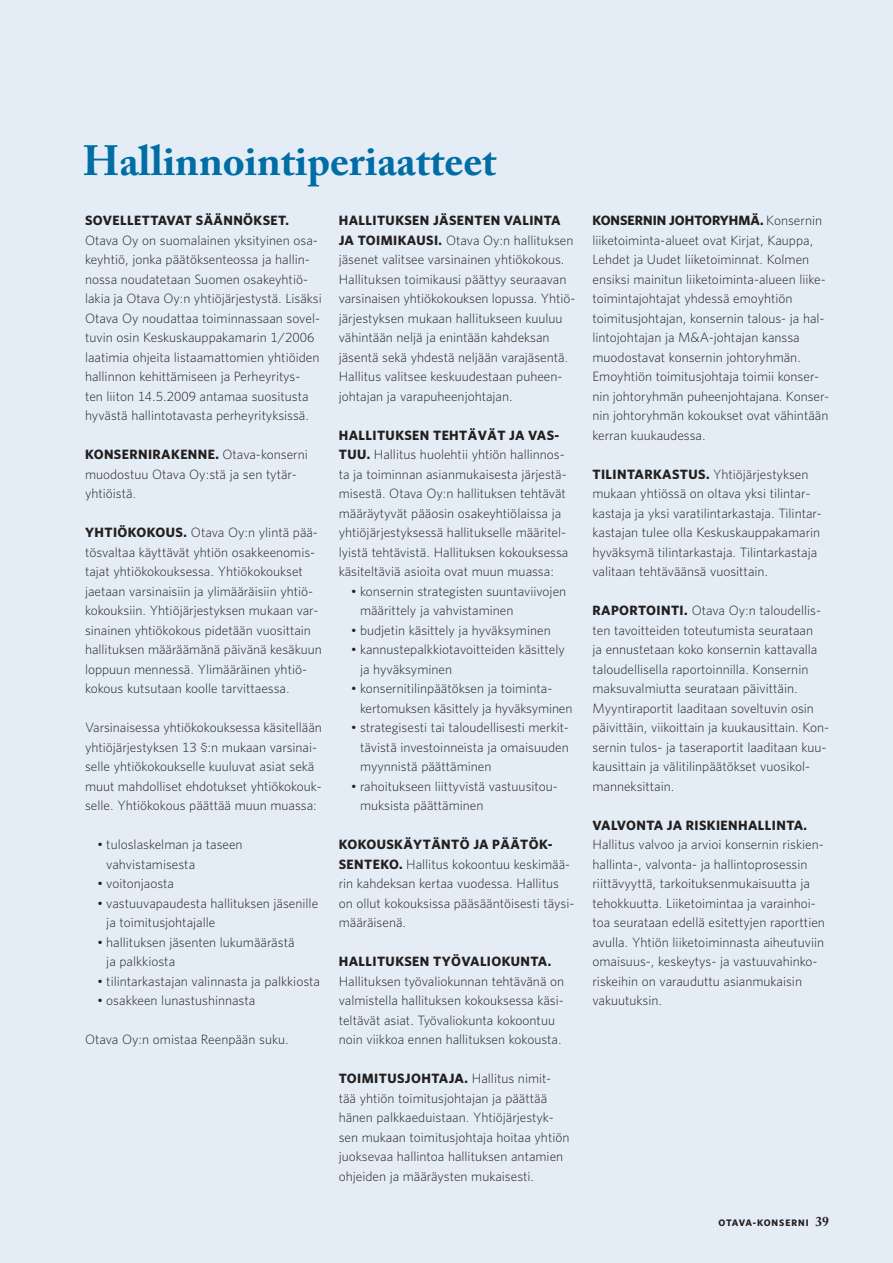
<style>
.page{position:relative;width:893px;height:1263px;background:#fff}
.page>*{position:absolute;margin:0;border:0;box-sizing:border-box;transform-origin:0 0}
._01_Otsikko{font:700 42px "Adobe Caslon Pro";color:#006ea5}
._04_Teksti_ei_sis{font:300 13.5px/19.5px "Whitney";color:#231f20}
._04_Teksti_ei_sis-2{font:700 13.5px "Whitney";letter-spacing:.03em;color:#231f20}
.t1{font:700 9.45px "Whitney";letter-spacing:.1em;color:#231f20}
.s1{font-weight:700}
.s2{font-family:"Gill Sans";font-weight:400}
.s3{font-family:"Adobe Caslon Pro";font-size:13.5px}
</style>
<div class="page">
<div style="left:1px;top:0;width:892px;height:1263px;background:#e4edf5"></div>
<p class="_01_Otsikko" style="left:83px;top:136px;width:415px">Hallinnointiperiaatteet</p>
<p class="_04_Teksti_ei_sis-2" style="left:85px;top:212px;width:206px">SOVELLETTAVAT SÄÄNNÖKSET.</p>
<p class="_04_Teksti_ei_sis" style="left:85px;top:230px;width:238px">Otava Oy on suomalainen yksityinen osa&shy;keyhtiö, jonka päätöksenteossa ja hallin&shy;nossa noudatetaan Suomen osakeyhtiö&shy;lakia ja Otava Oy:n yhtiöjärjestystä. Lisäksi Otava Oy noudattaa toiminnassaan sovel&shy;tuvin osin Keskuskauppakamarin 1/2006 laatimia ohjeita listaamattomien yhtiöiden hallinnon kehittämiseen ja Perheyritys-<br>ten liiton 14.5.2009 antamaa suositusta hyvästä hallintotavasta perheyrityksissä.</p>
<p class="_04_Teksti_ei_sis" style="left:85px;top:444px;width:224px"><span class="s1">KONSERNIRAKENNE.</span> Otava-konserni muodostuu Otava Oy:stä ja sen tytär&shy;yhtiöistä.</p>
<p class="_04_Teksti_ei_sis" style="left:85px;top:522px;width:238px"><span class="s1">YHTIÖKOKOUS.</span> Otava Oy:n ylintä pää&shy;tösvaltaa käyttävät yhtiön osakkeenomis&shy;tajat yhtiökokouksessa. Yhtiökokoukset jaetaan varsinaisiin ja ylimääräisiin yhtiö&shy;kokouksiin. Yhtiöjärjestyksen mukaan var&shy;sinainen yhtiökokous pidetään vuosittain hallituksen määräämänä päivänä kesäkuun loppuun mennessä. Ylimääräinen yhtiö&shy;kokous kutsutaan koolle tarvittaessa.</p>
<p class="_04_Teksti_ei_sis" style="left:85px;top:717px;width:238px">Varsinaisessa yhtiökokouksessa käsitellään yhtiöjärjestyksen 13 §:n mukaan varsinai&shy;selle yhtiökokoukselle kuuluvat asiat sekä muut mahdolliset ehdotukset yhtiökokouk&shy;selle. Yhtiökokous päättää muun muassa:</p>
<p class="_04_Teksti_ei_sis" style="left:98px;top:834px;width:146px"><span class="s2">•</span> tuloslaskelman ja taseen</p>
<p class="_04_Teksti_ei_sis" style="left:106px;top:854px;width:90px">vahvistamisesta</p>
<p class="_04_Teksti_ei_sis" style="left:98px;top:873px;width:78px"><span class="s2">•</span> voitonjaosta</p>
<p class="_04_Teksti_ei_sis" style="left:106px;top:893px;width:213px;text-indent:-9px"><span class="s2">•</span> vastuuvapaudesta hallituksen jäsenille ja toimitusjohtajalle</p>
<p class="_04_Teksti_ei_sis" style="left:98px;top:932px;width:198px"><span class="s2">•</span> hallituksen jäsenten lukumäärästä</p>
<p class="_04_Teksti_ei_sis" style="left:106px;top:951px;width:70px">ja palkkiosta</p>
<p class="_04_Teksti_ei_sis" style="left:98px;top:971px;width:224px"><span class="s2">•</span> tilintarkastajan valinnasta ja palkkiosta</p>
<p class="_04_Teksti_ei_sis" style="left:98px;top:990px;width:159px"><span class="s2">•</span> osakkeen lunastushinnasta</p>
<p class="_04_Teksti_ei_sis" style="left:85px;top:1029px;width:205px">Otava Oy:n omistaa Reenpään suku.</p>
<p class="_04_Teksti_ei_sis" style="left:339px;top:210px;width:238px"><span class="s1">HALLITUKSEN JÄSENTEN VALINTA JA TOIMIKAUSI.</span> Otava Oy:n hallituksen jäsenet valitsee varsinainen yhtiökokous.<br>Hallituksen toimikausi päättyy seuraavan varsinaisen yhtiökokouksen lopussa. Yhtiö&shy;järjestyksen mukaan hallitukseen kuuluu vähintään neljä ja enintään kahdeksan jäsentä sekä yhdestä neljään varajäsentä.<br>Hallitus valitsee keskuudestaan puheen&shy;johtajan ja varapuheenjohtajan.</p>
<p class="_04_Teksti_ei_sis" style="left:339px;top:425px;width:231px"><span class="s1">HALLITUKSEN TEHTÄVÄT JA VAS-TUU.</span> Hallitus huolehtii yhtiön hallinnos&shy;ta ja toiminnan asianmukaisesta järjestä&shy;misestä. Otava Oy:n hallituksen tehtävät määräytyvät pääosin osakeyhtiölaissa ja yhtiöjärjestyksessä hallitukselle määritel&shy;lyistä tehtävistä. Hallituksen kokouksessa käsiteltäviä asioita ovat muun muassa:</p>
<p class="_04_Teksti_ei_sis" style="left:360px;top:581px;width:208px;text-indent:-9px"><span class="s2">•</span> konsernin strategisten suuntaviivojen määrittely ja vahvistaminen</p>
<p class="_04_Teksti_ei_sis" style="left:351px;top:620px;width:201px"><span class="s2">•</span> budjetin käsittely ja hyväksyminen</p>
<p class="_04_Teksti_ei_sis" style="left:360px;top:639px;width:206px;text-indent:-9px"><span class="s2">•</span> kannustepalkkiotavoitteiden käsittely ja hyväksyminen</p>
<p class="_04_Teksti_ei_sis" style="left:360px;top:678px;width:214px;text-indent:-9px"><span class="s2">•</span> konsernitilinpäätöksen ja toiminta&shy;kertomuksen käsittely ja hyväksyminen</p>
<p class="_04_Teksti_ei_sis" style="left:360px;top:717px;width:210px;text-align:justify;text-indent:-9px"><span class="s2">•</span> strategisesti tai taloudellisesti merkit&shy;tävistä investoinneista ja omaisuuden myynnistä päättäminen</p>
<p class="_04_Teksti_ei_sis" style="left:360px;top:776px;width:199px;text-indent:-9px"><span class="s2">•</span> rahoitukseen liittyvistä vastuusitou&shy;muksista päättäminen</p>
<p class="_04_Teksti_ei_sis" style="left:339px;top:834px;width:237px"><span class="s1">KOKOUSKÄYTÄNTÖ JA PÄÄTÖK-SENTEKO.</span> Hallitus kokoontuu keskimää&shy;rin kahdeksan kertaa vuodessa. Hallitus on ollut kokouksissa pääsääntöisesti täysi&shy;määräisenä.</p>
<p class="_04_Teksti_ei_sis-2" style="left:339px;top:953px;width:214px">HALLITUKSEN TYÖVALIOKUNTA.</p>
<p class="_04_Teksti_ei_sis" style="left:339px;top:971px;width:227px">Hallituksen työvaliokunnan tehtävänä on valmistella hallituksen kokouksessa käsi&shy;teltävät asiat. Työvaliokunta kokoontuu noin viikkoa ennen hallituksen kokousta.</p>
<p class="_04_Teksti_ei_sis" style="left:339px;top:1068px;width:232px"><span class="s1">TOIMITUSJOHTAJA.</span> Hallitus nimit&shy;tää yhtiön toimitusjohtajan ja päättää hänen palkkaeduistaan. Yhtiöjärjestyk&shy;sen mukaan toimitusjohtaja hoitaa yhtiön juoksevaa hallintoa hallituksen antamien ohjeiden ja määräysten mukaisesti.</p>
<p class="_04_Teksti_ei_sis" style="left:592px;top:210px;width:238px"><span class="s1">KONSERNIN JOHTORYHMÄ.</span> Konsernin liiketoiminta-alueet ovat Kirjat, Kauppa, Lehdet ja Uudet liiketoiminnat. Kolmen ensiksi mainitun liiketoiminta-alueen liike&shy;toimintajohtajat yhdessä emoyhtiön toimitusjohtajan, konsernin talous- ja hal&shy;lintojohtajan ja M&amp;A-johtajan kanssa muodostavat konsernin johtoryhmän.<br>Emoyhtiön toimitusjohtaja toimii konser&shy;nin johtoryhmän puheenjohtajana. Konser&shy;nin johtoryhmän kokoukset ovat vähintään kerran kuukaudessa.</p>
<p class="_04_Teksti_ei_sis" style="left:592px;top:464px;width:231px"><span class="s1">TILINTARKASTUS.</span> Yhtiöjärjestyksen mukaan yhtiössä on oltava yksi tilintar&shy;kastaja ja yksi varatilintarkastaja. Tilintar&shy;kastajan tulee olla Keskuskauppakamarin hyväksymä tilintarkastaja. Tilintarkastaja valitaan tehtäväänsä vuosittain.</p>
<p class="_04_Teksti_ei_sis" style="left:592px;top:600px;width:238px"><span class="s1">RAPORTOINTI.</span> Otava Oy:n taloudellis&shy;ten tavoitteiden toteutumista seurataan<br>ja ennustetaan koko konsernin kattavalla taloudellisella raportoinnilla. Konsernin maksuvalmiutta seurataan päivittäin.<br>Myyntiraportit laaditaan soveltuvin osin päivittäin, viikoittain ja kuukausittain. Kon&shy;sernin tulos- ja taseraportit laaditaan kuu&shy;kausittain ja välitilinpäätökset vuosikol&shy;manneksittain.</p>
<p class="_04_Teksti_ei_sis-2" style="left:592px;top:817px;width:216px">VALVONTA JA RISKIENHALLINTA.</p>
<p class="_04_Teksti_ei_sis" style="left:592px;top:834px;width:234px">Hallitus valvoo ja arvioi konsernin riskien&shy;hallinta-, valvonta- ja hallintoprosessin riittävyyttä, tarkoituksenmukaisuutta ja tehokkuutta. Liiketoimintaa ja varainhoi&shy;toa seurataan edellä esitettyjen raporttien avulla. Yhtiön liiketoiminnasta aiheutuviin omaisuus-, keskeytys- ja vastuuvahinko&shy;riskeihin on varauduttu asianmukaisin vakuutuksin.</p>
<p class="t1" style="left:718px;top:1217px;width:112px">OTAVA-KONSERNI <span class="s3">39</span></p>
</div>
